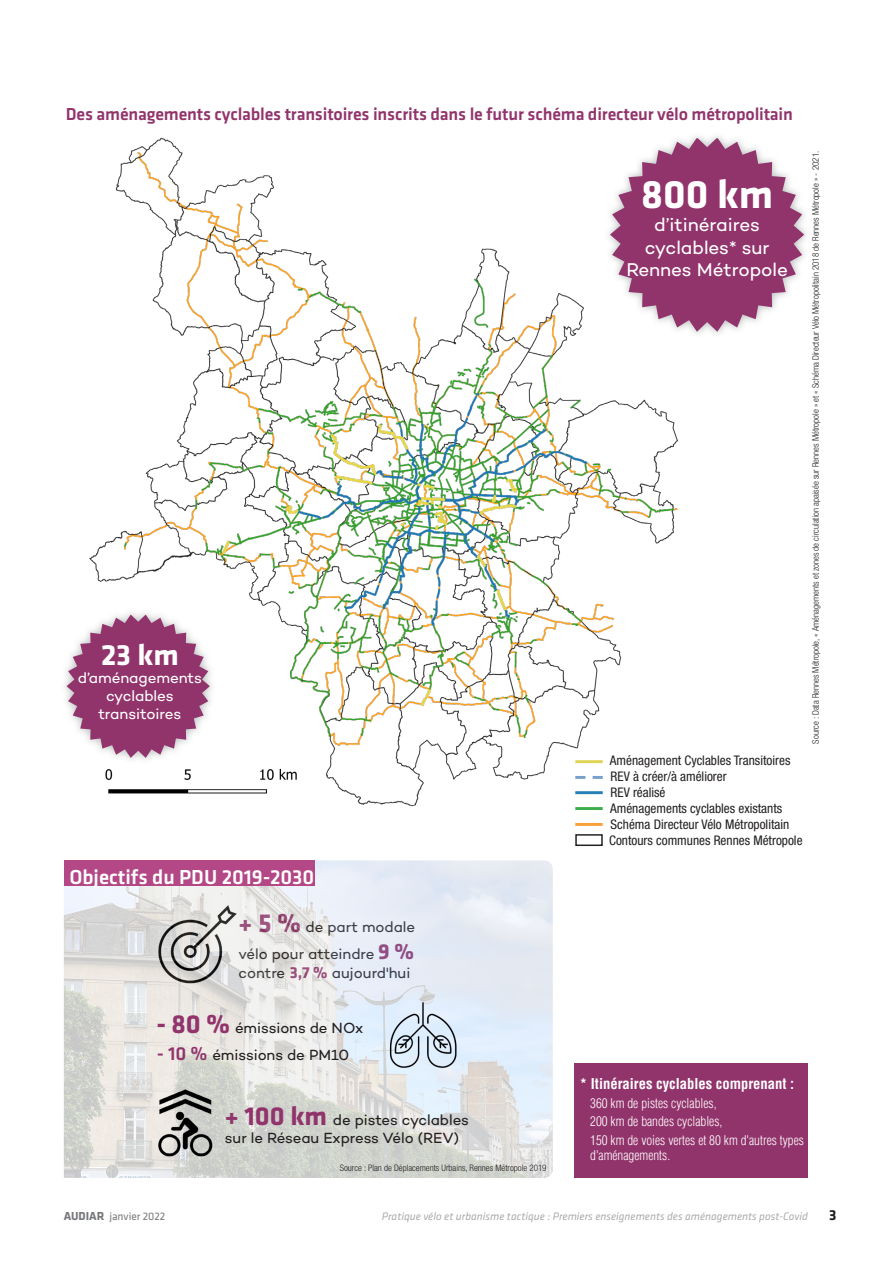
<style>
.page{position:relative;width:893px;height:1263px;background:#fff}
.page>*{position:absolute;margin:0;border:0;box-sizing:border-box;transform-origin:0 0}
.t1{font:700 41.1px "Klavika";color:#fff}
.t2{font:700 30.3px "Klavika";color:#fff}
.t3{font:500 21px "Klavika";color:#fff}
.t4{font:18.9px/22.6px "Campton";letter-spacing:-.005em;color:#fff;text-align:center}
.T2{font:500 18px "Klavika";letter-spacing:-.01em;color:#92346c}
.t5{font:15.15px/18.1px "Campton";letter-spacing:-.005em;color:#fff;text-align:center}
.t6{font:15px/18px "Campton";letter-spacing:-.005em;color:#231f20}
.t7{font:700 15px "Klavika";color:#231f20}
.t8{font:700 condensed 14.55px "Helvetica LT Std";color:#fff}
.t9{font:condensed 13.2px/15.9px "Helvetica Neue LT Std";color:#231f20}
.t10{font:300 condensed 13.2px/18.8px "Helvetica LT Std";color:#fff}
.t11{font:italic 11.25px "Klavika";color:#aaabaf}
.t12{font:11.25px "Klavika";color:#76787b}
.légende_photo{font:300 condensed 9px "Helvetica Neue LT Std";color:#231f20}
.s1{font-family:"Klavika";font-weight:700;font-size:27px;color:#92346c}
.s2{font-family:"Klavika";font-weight:700;font-size:22.5px;color:#92346c}
.s3{font-family:"Klavika";font-weight:700;font-size:16.5px;color:#92346c}
.s4{font-family:"Klavika";font-weight:500;font-size:19.5px;color:#92346c}
.s5{font-weight:700;font-size:12px}
</style>
<div class="page">
<img style="left:89px;top:137px;width:590px;height:686px">
<hr style="left:575px;top:760px;width:28px;height:3px;background:#e0d456">
<hr style="left:575px;top:791px;width:28px;height:3px;background:#267fb7">
<hr style="left:575px;top:807px;width:28px;height:3px;background:#3eae4d">
<hr style="left:575px;top:823px;width:28px;height:3px;background:#f99f3c">
<svg style="left:575px;top:776px;width:28px;height:3px"></svg>
<div style="left:575px;top:834px;width:28px;height:12px;border:1px solid #231f20"></div>
<div style="left:603px;top:130px;width:208px;height:209px;background:#fff"></div>
<svg style="left:610px;top:138px;width:194px;height:194px"></svg>
<div style="left:59px;top:607px;width:158px;height:158px;background:#fff"></div>
<svg style="left:67px;top:614px;width:143px;height:144px"></svg>
<div style="left:574px;top:1063px;width:234px;height:115px;background:#92346c"></div>
<img style="left:64px;top:860px;width:489px;height:318px">
<div style="left:64px;top:860px;width:250px;height:26px;background:#b44786"></div>
<img style="left:388px;top:1001px;width:70px;height:68px">
<img style="left:147px;top:1085px;width:76px;height:78px">
<p class="T2" style="left:66px;top:104px;width:729px">Des aménagements cyclables transitoires inscrits dans le futur schéma directeur vélo métropolitain</p>
<p class="t2" style="left:101px;top:638px;width:79px">23 km</p>
<p class="t5" style="left:78px;top:668px;width:126px">d’aménagements cyclables transitoires</p>
<p class="t3" style="left:69px;top:865px;width:246px">Objectifs du PDU 2019-2030</p>
<p class="t6" style="left:239px;top:917px;width:178px"><span class="s1">+ 5 %</span> de part modale</p>
<p class="t6" style="left:239px;top:944px;width:177px">vélo pour atteindre <span class="s2">9 %</span></p>
<p class="t6" style="left:239px;top:964px;width:173px">contre <span class="s3">3,7 %</span> aujourd'hui</p>
<p class="t1" style="left:641px;top:172px;width:134px">800 km</p>
<p class="t4" style="left:626px;top:213px;width:163px">d’itinéraires cyclables* sur<br>Rennes Métropole</p>
<p class="t9" style="left:609px;top:753px;width:195px">Aménagement Cyclables Transitoires<br>REV à créer/à améliorer<br>REV réalisé<br>Aménagements cyclables existants<br>Schéma Directeur Vélo Métropolitain<br>Contours communes Rennes Métropole</p>
<p class="légende_photo" style="left:810px;top:743px;width:594px;rotate:-90deg">Source : Data Rennes Métropole, « Aménagements et zones de circulation apaisée sur Rennes Métropole » et « Schéma Directeur Vélo Métropolitain 2018 de Rennes Métropole » - 2021.</p>
<p class="t6" style="left:157px;top:1018px;width:208px"><span class="s1">- 80 %</span> émissions de NOx</p>
<p class="t6" style="left:157px;top:1045px;width:194px"><span class="s4">- 10 %</span> émissions de PM10</p>
<p class="t6" style="left:225px;top:1110px;width:246px"><span class="s1">+ 100 km</span> de pistes cyclables sur le Réseau Express Vélo (REV)</p>
<p class="légende_photo" style="left:340px;top:1162px;width:208px">Source : Plan de Déplacements Urbains, Rennes Métropole 2019</p>
<p class="t8" style="left:580px;top:1074px;width:216px">* Itinéraires cyclables comprenant :</p>
<p class="t10" style="left:590px;top:1093px;width:215px">360 km de pistes cyclables,<br>200 km de bandes cyclables,<br>150 km de voies vertes et 80 km d'autres types</p>
<p class="t10" style="left:590px;top:1145px;width:82px">d'aménagements.</p>
<p class="t12" style="left:64px;top:1210px;width:103px"><span class="s5">AUDIAR</span> janvier 2022</p>
<p class="t11" style="left:382px;top:1210px;width:428px">Pratique vélo et urbanisme tactique : Premiers enseignements des aménagements post-Covid</p>
<h3 class="t7" style="left:829px;top:1207px;width:9px">3</h3>
</div>
